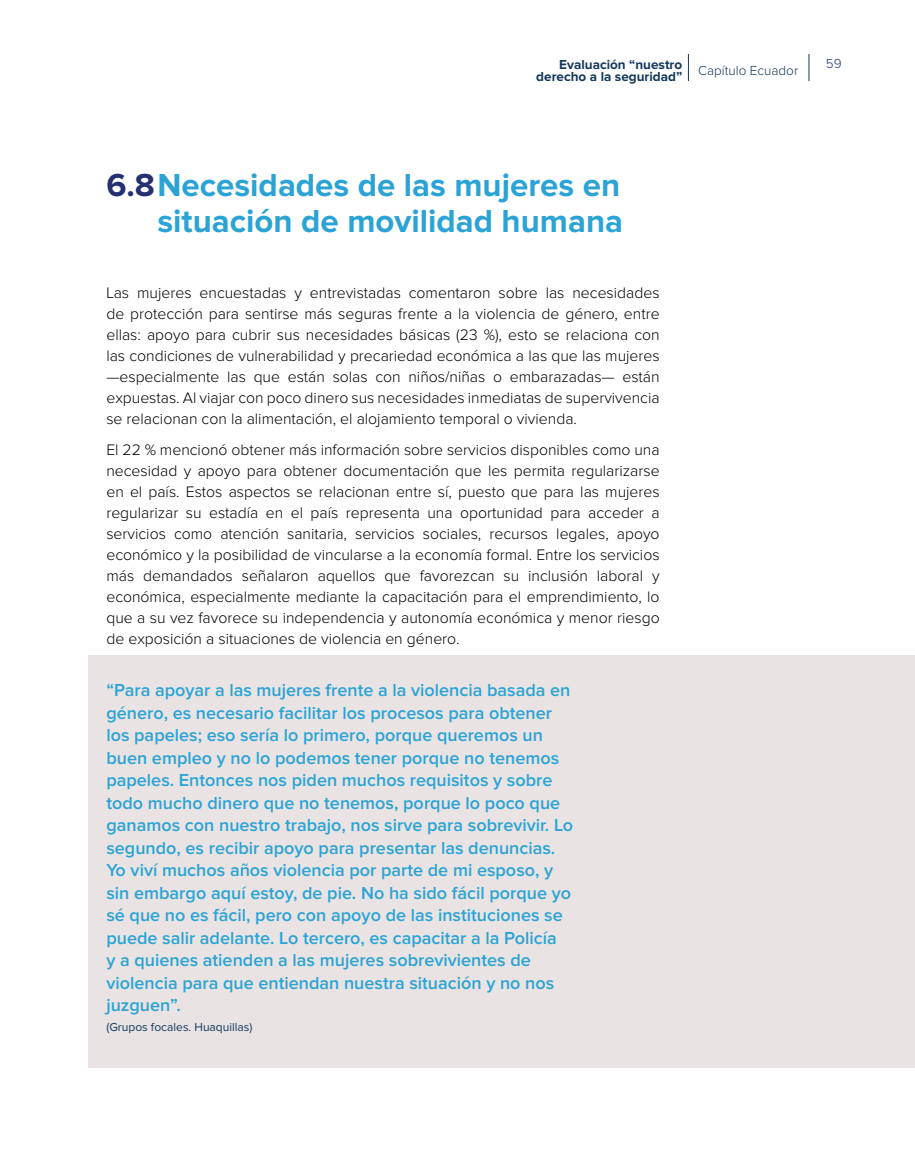
<style>
.page{position:relative;width:915px;height:1149px;background:#fff}
.page>*{position:absolute;margin:0;border:0;box-sizing:border-box;transform-origin:0 0}
.t1{font:700 33px/36px "Proxima Nova";color:#2ba3d5;text-align:right}
.t2{font:600 18px/22.5px "Proxima Nova";color:#2ba3d5}
.t3{font:300 15.75px/21px "Proxima Nova";color:#000;text-align:justify}
.t4{font:700 13.5px/12px "Proxima Nova";color:#13385d}
.t5{font:300 13.5px "Proxima Nova";color:#243072}
.t6{font:12px "Proxima Nova";color:#13385d}
.s1{color:#243072}
</style>
<div class="page">
<svg style="left:808px;top:54px;width:1px;height:27px"></svg>
<svg style="left:687px;top:54px;width:1px;height:27px"></svg>
<div style="left:88px;top:655px;width:826px;height:412px;background:#e9e4e3"></div>
<p class="t4" style="left:536px;top:59px;width:263px;text-indent:23px">Evaluación “nuestro<br>derecho a la seguridad” <sup>Capítulo</sup> <sup>Ecuador</sup></p>
<p class="t5" style="left:825px;top:56px;width:17px">59</p>
<h1 class="t1" style="left:106px;top:168px;width:518px"><span class="s1">6.8</span>Necesidades de las mujeres en situación de movilidad humana</h1>
<p class="t3" style="left:106px;top:283px;width:554px">Las mujeres encuestadas y entrevistadas comentaron sobre las necesidades de protección para sentirse más seguras frente a la violencia de género, entre ellas: apoyo para cubrir sus necesidades básicas (23 %), esto se relaciona con las condiciones de vulnerabilidad y precariedad económica a las que las mujeres —especialmente las que están solas con niños/niñas o embarazadas— están expuestas. Al viajar con poco dinero sus necesidades inmediatas de supervivencia se relacionan con la alimentación, el alojamiento temporal o vivienda.</p>
<p class="t3" style="left:106px;top:439px;width:554px">El 22 % mencionó obtener más información sobre servicios disponibles como una necesidad y apoyo para obtener documentación que les permita regularizarse en el país. Estos aspectos se relacionan entre sí, puesto que para las mujeres regularizar su estadía en el país representa una oportunidad para acceder a servicios como atención sanitaria, servicios sociales, recursos legales, apoyo económico y la posibilidad de vincularse a la economía formal. Entre los servicios más demandados señalaron aquellos que favorezcan su inclusión laboral y económica, especialmente mediante la capacitación para el emprendimiento, lo que a su vez favorece su independencia y autonomía económica y menor riesgo de exposición a situaciones de violencia en género.</p>
<p class="t2" style="left:106px;top:679px;width:468px">“Para apoyar a las mujeres frente a la violencia basada en género, es necesario facilitar los procesos para obtener los papeles; eso sería lo primero, porque queremos un buen empleo y no lo podemos tener porque no tenemos papeles. Entonces nos piden muchos requisitos y sobre todo mucho dinero que no tenemos, porque lo poco que ganamos con nuestro trabajo, nos sirve para sobrevivir. Lo segundo, es recibir apoyo para presentar las denuncias.<br>Yo viví muchos años violencia por parte de mi esposo, y sin embargo aquí estoy, de pie. No ha sido fácil porque yo sé que no es fácil, pero con apoyo de las instituciones se puede salir adelante. Lo tercero, es capacitar a la Policía<br>y a quienes atienden a las mujeres sobrevivientes de violencia para que entiendan nuestra situación y no nos juzguen”.</p>
<p class="t6" style="left:106px;top:1019px;width:147px">(Grupos focales. Huaquillas)</p>
</div>
